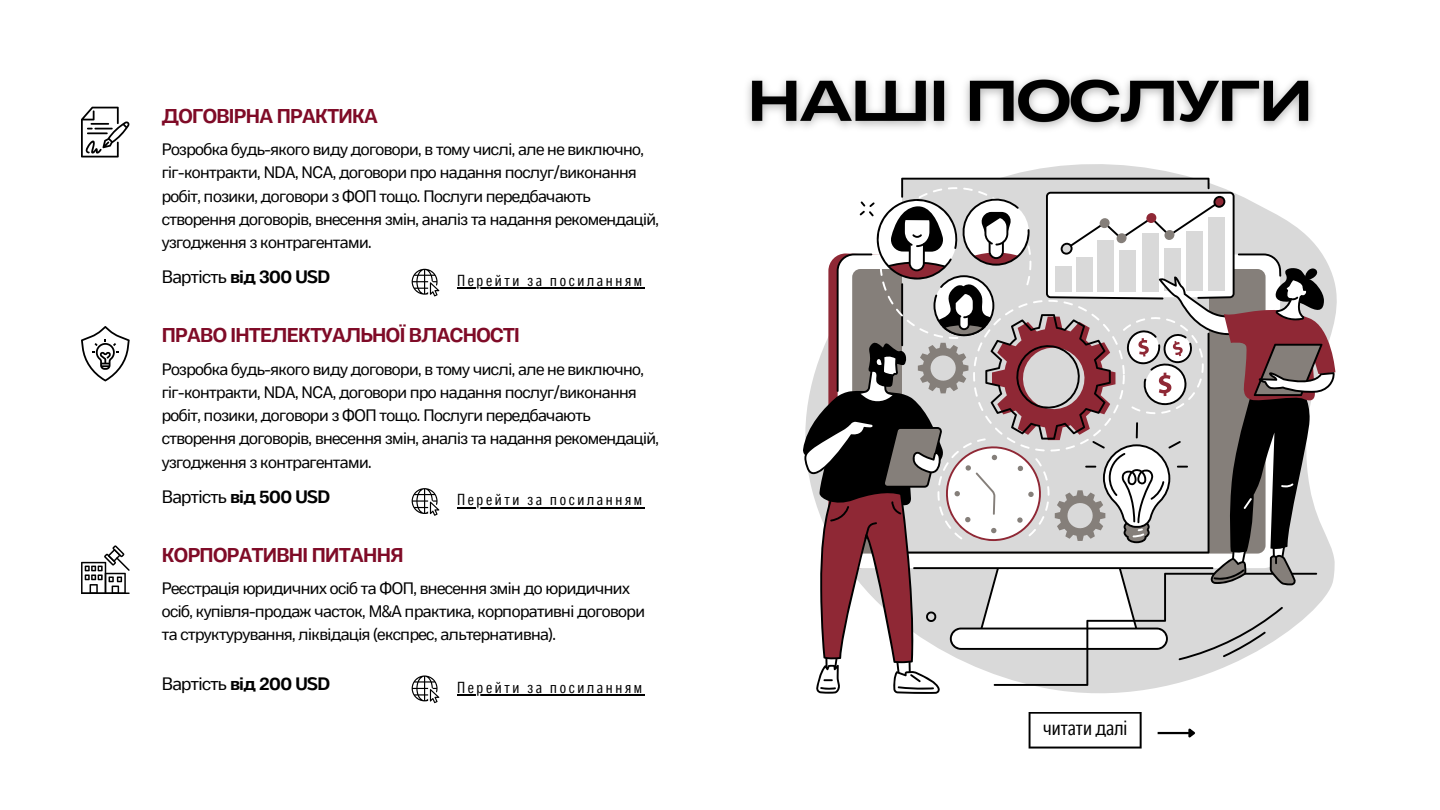
<style>
.page{position:relative;width:1440px;height:810px;background:#fff}
.page>*{position:absolute;margin:0;border:0;box-sizing:border-box;transform-origin:0 0}
.t1{font:20.6px "Body Text Slim";color:#000}
.t2{font:700 20px "Body Text";letter-spacing:-.03em;color:#7f0b27}
.t3{font:700 18px "Body Text";letter-spacing:-.03em;color:#000}
.t4{font:16.6px/23.2px "Body Text";letter-spacing:-.03em;color:#000}
.t5{font:16px "Body Text Slim";letter-spacing:.165em;color:#000}
.s1{font-weight:400}
</style>
<div class="page">
<hr style="left:457px;top:288px;width:188px;height:1px;background:#000">
<svg style="left:412px;top:269px;width:27px;height:28px"></svg>
<svg style="left:412px;top:488px;width:27px;height:28px"></svg>
<svg style="left:412px;top:675px;width:27px;height:28px"></svg>
<svg style="left:81px;top:107px;width:49px;height:51px"></svg>
<svg style="left:81px;top:326px;width:49px;height:55px"></svg>
<svg style="left:81px;top:545px;width:49px;height:49px"></svg>
<hr style="left:457px;top:507px;width:188px;height:1px;background:#000">
<hr style="left:457px;top:694px;width:188px;height:2px;background:#000">
<svg style="left:901px;top:164px;width:436px;height:209px"></svg>
<svg style="left:803px;top:178px;width:532px;height:516px"></svg>
<img style="left:747px;top:77px;width:566px;height:52px">
<svg style="left:1029px;top:712px;width:113px;height:37px"></svg>
<hr style="left:1158px;top:732px;width:31px;height:2px;background:#000">
<svg style="left:1186px;top:728px;width:9px;height:10px"></svg>
<p class="t2" style="left:162px;top:105px;width:218px">ДОГОВІРНА ПРАКТИКА</p>
<p class="t4" style="left:162px;top:139px;width:499px">Розробка будь-якого виду договори, в тому числі, але не виключно, гіг-контракти, NDA, NCA, договори про надання послуг/виконання робіт, позики, договори з ФОП тощо. Послуги передбачають створення договорів, внесення змін, аналіз та надання рекомендацій, узгодження з контрагентами.</p>
<p class="t3" style="left:162px;top:267px;width:170px"><span class="s1">Вартість</span> від 300 USD</p>
<p class="t5" style="left:457px;top:271px;width:187px">Перейти за посиланням</p>
<p class="t2" style="left:162px;top:324px;width:360px">ПРАВО ІНТЕЛЕКТУАЛЬНОЇ ВЛАСНОСТІ</p>
<p class="t4" style="left:162px;top:359px;width:499px">Розробка будь-якого виду договори, в тому числі, але не виключно, гіг-контракти, NDA, NCA, договори про надання послуг/виконання робіт, позики, договори з ФОП тощо. Послуги передбачають створення договорів, внесення змін, аналіз та надання рекомендацій, узгодження з контрагентами.</p>
<p class="t5" style="left:457px;top:491px;width:187px">Перейти за посиланням</p>
<p class="t2" style="left:162px;top:543px;width:243px">КОРПОРАТИВНІ ПИТАННЯ</p>
<p class="t4" style="left:162px;top:578px;width:485px">Реєстрація юридичних осіб та ФОП, внесення змін до юридичних осіб, купівля-продаж часток, M&amp;A практика, корпоративні договори та структурування, ліквідація (експрес, альтернативна).</p>
<p class="t5" style="left:457px;top:678px;width:187px">Перейти за посиланням</p>
<p class="t3" style="left:162px;top:486px;width:170px"><span class="s1">Вартість</span> від 500 USD</p>
<p class="t3" style="left:162px;top:674px;width:170px"><span class="s1">Вартість</span> від 200 USD</p>
<p class="t1" style="left:1043px;top:716px;width:86px">читати далі</p>
</div>
